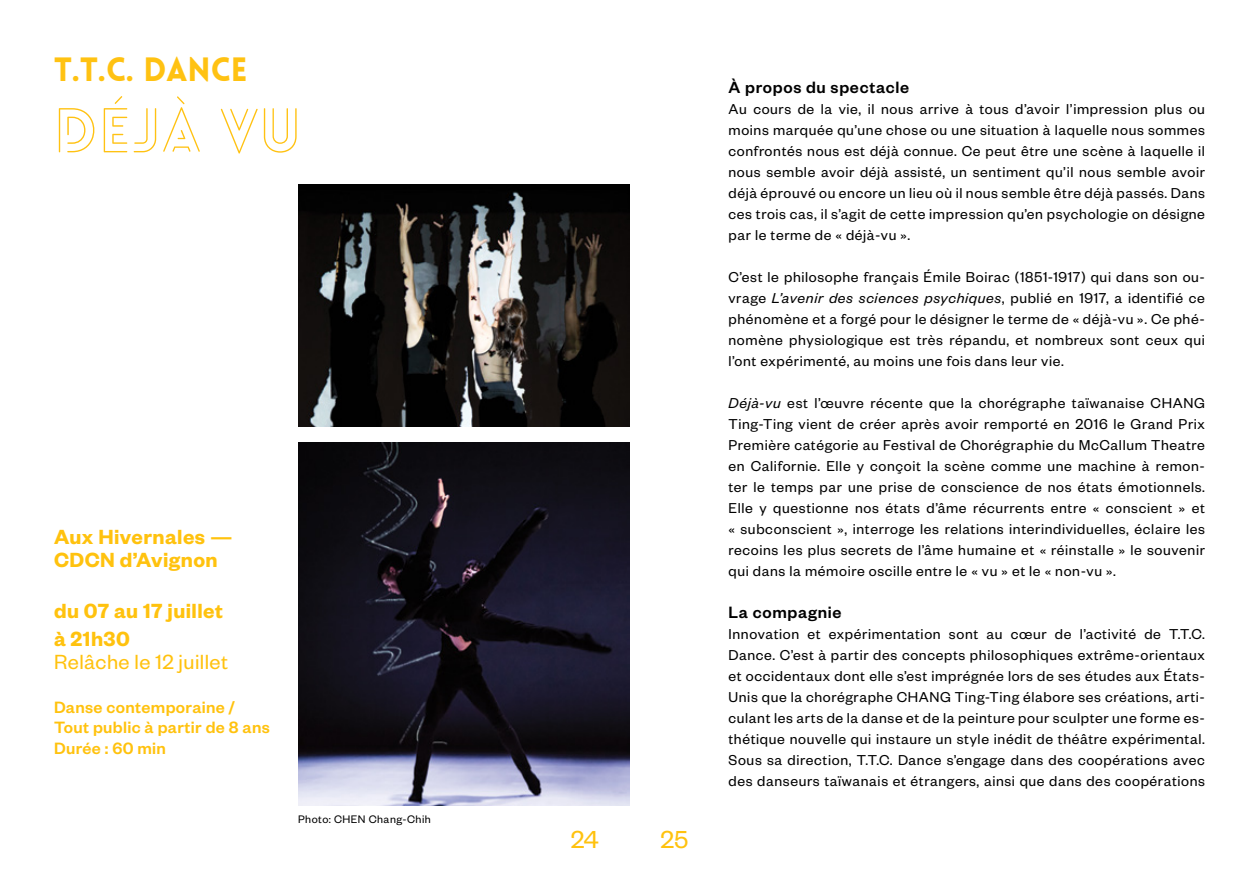
<style>
.page{position:relative;width:1259px;height:893px;background:#fff}
.page>*{position:absolute;margin:0;border:0;box-sizing:border-box;transform-origin:0 0}
.t1{font:300 60px "Lovelo Line";letter-spacing:.02em;color:#ffc212}
.t2{font:900 33px "Lovelo";color:#ffc212}
.t3{font:27px "Founders Grotesk";color:#ffc20e}
.t4{font:600 22.5px/23px "Founders Grotesk";letter-spacing:.02em;color:#ffc20e}
.t5{font:22.5px "Founders Grotesk";letter-spacing:.02em;color:#ffc20e}
.t6{font:500 18px/20.5px "Founders Grotesk";letter-spacing:.02em;color:#ffc20e}
.t7{font:500 18px "Founders Grotesk";letter-spacing:.04em;color:#000}
.t8{font:15.75px/21px "Founders Grotesk";letter-spacing:.04em;color:#000;text-align:justify}
.t9{font:12px "Founders Grotesk";letter-spacing:.04em;color:#000}
.s1{font-style:italic}
</style>
<div class="page">
<img style="left:298px;top:185px;width:331px;height:241px">
<img style="left:298px;top:443px;width:331px;height:362px">
<h2 class="t2" style="left:54px;top:49px;width:195px">T.T.C. DANCE</h2>
<h1 class="t1" style="left:54px;top:93px;width:249px">Déjà vu</h1>
<h3 class="t4" style="left:54px;top:525px;width:180px">Aux Hivernales —<br>CDCN d’Avignon</h3>
<h3 class="t4" style="left:54px;top:596px;width:170px;line-height:27.9px">du 07 au 17 juillet à 21h30</h3>
<h3 class="t5" style="left:54px;top:648px;width:175px">Relâche le 12 juillet</h3>
<p class="t6" style="left:54px;top:696px;width:217px">Danse contemporaine /<br>Tout public à partir de 8 ans<br>Durée : 60 min</p>
<p class="t9" style="left:298px;top:812px;width:134px">Photo: CHEN Chang-Chih</p>
<h3 class="t3" style="left:571px;top:822px;width:29px">24</h3>
<h3 class="t3" style="left:660px;top:822px;width:29px">25</h3>
<p class="t7" style="left:728px;top:76px;width:182px">À propos du spectacle</p>
<p class="t8" style="left:728px;top:98px;width:478px">Au cours de la vie, il nous arrive à tous d’avoir l’impression plus ou moins marquée qu’une chose ou une situation à laquelle nous sommes confrontés nous est déjà connue. Ce peut être une scène à laquelle il nous semble avoir déjà assisté, un sentiment qu’il nous semble avoir déjà éprouvé ou encore un lieu où il nous semble être déjà passés. Dans ces trois cas, il s’agit de cette impression qu’en psychologie on désigne par le terme de « déjà-vu ».</p>
<p class="t8" style="left:728px;top:266px;width:478px">C’est le philosophe français Émile Boirac (1851-1917) qui dans son ou&shy;vrage <span class="s1">L’avenir des sciences psychiques</span>, publié en 1917, a identifié ce phénomène et a forgé pour le désigner le terme de « déjà-vu ». Ce phé&shy;nomène physiologique est très répandu, et nombreux sont ceux qui l’ont expérimenté, au moins une fois dans leur vie.</p>
<p class="t8" style="left:728px;top:392px;width:478px"><span class="s1">Déjà-vu</span> est l’œuvre récente que la chorégraphe taïwanaise CHANG Ting-Ting vient de créer après avoir remporté en 2016 le Grand Prix Première catégorie au Festival de Chorégraphie du McCallum Theatre en Californie. Elle y conçoit la scène comme une machine à remon&shy;ter le temps par une prise de conscience de nos états émotionnels.<br>Elle y questionne nos états d’âme récurrents entre « conscient » et « subconscient », interroge les relations interindividuelles, éclaire les recoins les plus secrets de l’âme humaine et « réinstalle » le souvenir qui dans la mémoire oscille entre le « vu » et le « non-vu ».</p>
<p class="t7" style="left:728px;top:601px;width:115px">La compagnie</p>
<p class="t8" style="left:728px;top:623px;width:478px">Innovation et expérimentation sont au cœur de l’activité de T.T.C.<br>Dance. C’est à partir des concepts philosophiques extrême-orientaux et occidentaux dont elle s’est imprégnée lors de ses études aux États-Unis que la chorégraphe CHANG Ting-Ting élabore ses créations, arti&shy;culant les arts de la danse et de la peinture pour sculpter une forme es&shy;thétique nouvelle qui instaure un style inédit de théâtre expérimental.<br>Sous sa direction, T.T.C. Dance s’engage dans des coopérations avec des danseurs taïwanais et étrangers, ainsi que dans des coopérations</p>
</div>
